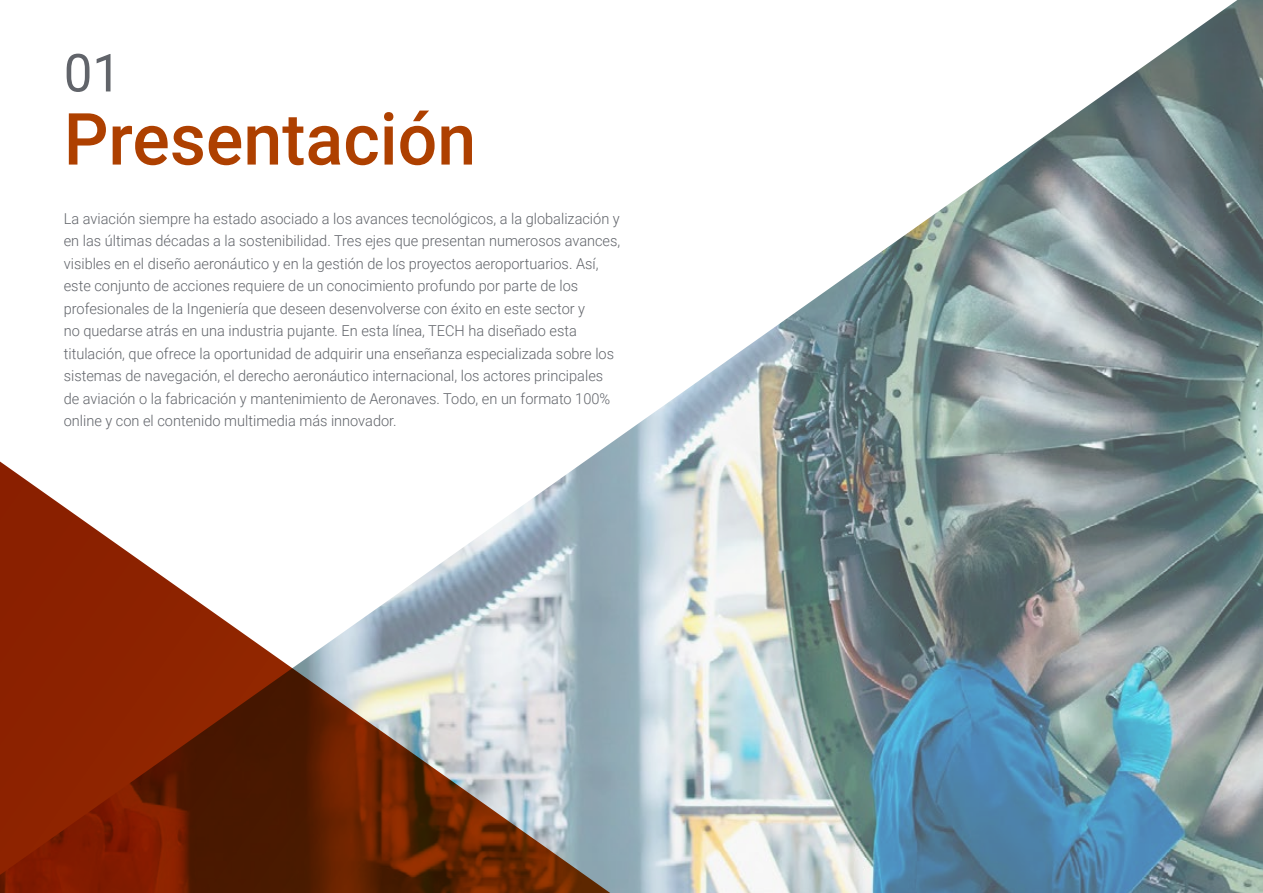
<style>
.page{position:relative;width:1263px;height:893px;background:#fff}
.page>*{position:absolute;margin:0;border:0;box-sizing:border-box;transform-origin:0 0}
.t1{font:500 72px "Roboto";color:#ae4000}
.t2{font:52.5px "Roboto";color:#61646a}
.t3{font:300 15px/22.5px "Roboto";color:#61646a}
</style>
<div class="page">
<img style="left:607px;top:0;width:656px;height:893px">
<svg style="left:0;top:446px;width:640px;height:447px"></svg>
<h2 class="t2" style="left:64px;top:36px;width:59px">01</h2>
<h1 class="t1" style="left:64px;top:89px;width:414px">Presentación</h1>
<p class="t3" style="left:64px;top:207px;width:558px">La aviación siempre ha estado asociado a los avances tecnológicos, a la globalización y en las últimas décadas a la sostenibilidad. Tres ejes que presentan numerosos avances, visibles en el diseño aeronáutico y en la gestión de los proyectos aeroportuarios. Así, este conjunto de acciones requiere de un conocimiento profundo por parte de los profesionales de la Ingeniería que deseen desenvolverse con éxito en este sector y<br>no quedarse atrás en una industria pujante. En esta línea, TECH ha diseñado esta titulación, que ofrece la oportunidad de adquirir una enseñanza especializada sobre los sistemas de navegación, el derecho aeronáutico internacional, los actores principales de aviación o la fabricación y mantenimiento de Aeronaves. Todo, en un formato 100% online y con el contenido multimedia más innovador.</p>
</div>
